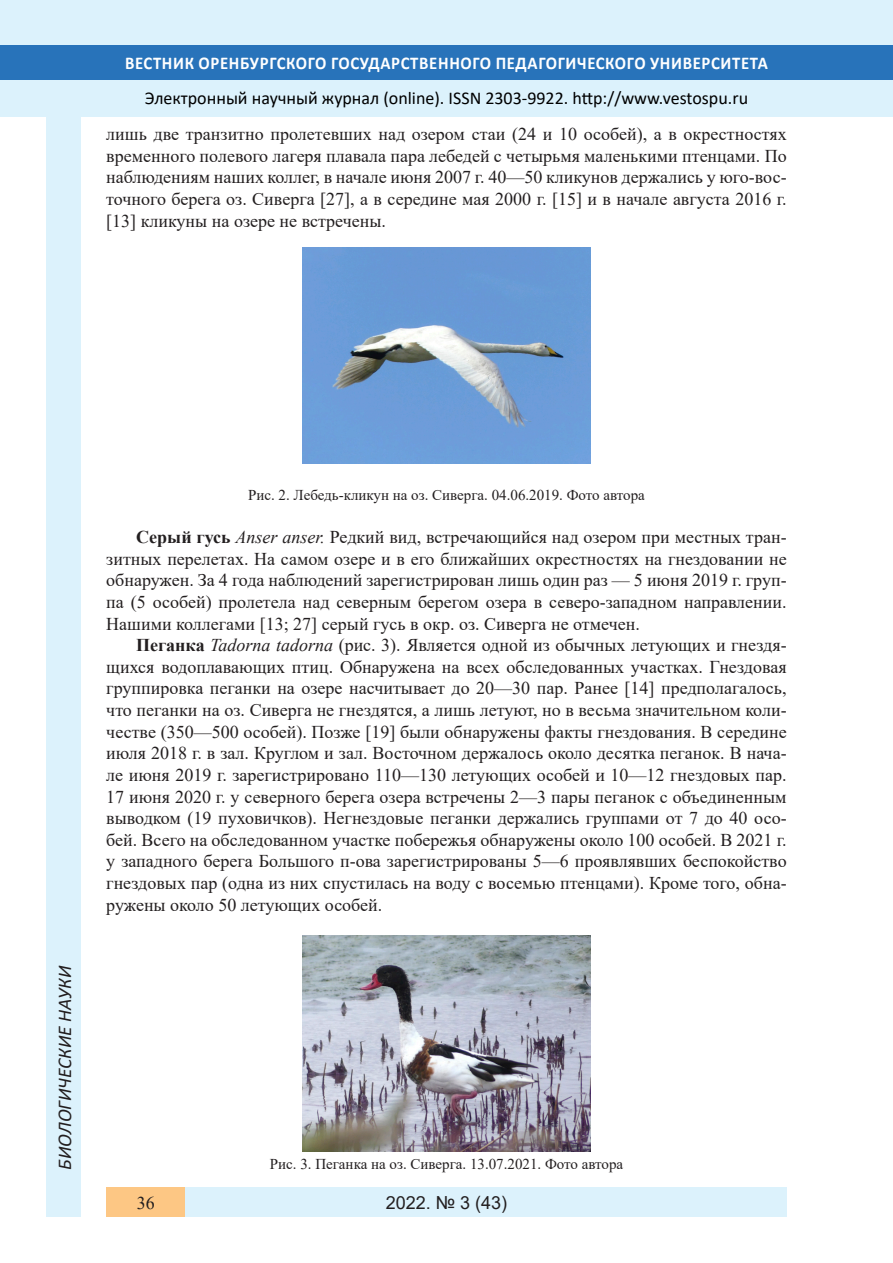
<style>
.page{position:relative;width:893px;height:1263px;background:#fff}
.page>*{position:absolute;margin:0;border:0;box-sizing:border-box;transform-origin:0 0}
.t1{font:italic 19.5px "Calibri";color:#231f20}
.Стиль2{font:18px/21.6px "Times New Roman";color:#231f20;text-align:justify}
.t2{font:18px "Calibri";color:#000}
.t3{font:700 18px "Calibri";letter-spacing:.04em;color:#fff;scale:.93 1}
.t4{font:18px "Arial";color:#231f20}
.таблица{font:15px "Times New Roman";color:#231f20}
.s1{font-weight:700}
.s2{font-style:italic}
</style>
<div class="page">
<div style="left:0;top:0;width:893px;height:116px;background:#dcf2fc"></div>
<div style="left:0;top:45px;width:893px;height:34px;background:#2873ba"></div>
<div style="left:106px;top:1188px;width:681px;height:29px;background:#dcf2fc"></div>
<div style="left:106px;top:1188px;width:79px;height:29px;background:#fdc784"></div>
<div style="left:47px;top:116px;width:34px;height:1101px;background:#dcf2fc"></div>
<img style="left:302px;top:248px;width:288px;height:216px">
<img style="left:302px;top:935px;width:288px;height:216px">
<p class="t3" style="left:125px;top:50px;width:693px">ВЕСТНИК ОРЕНБУРГСКОГО ГОСУДАРСТВЕННОГО ПЕДАГОГИЧЕСКОГО УНИВЕРСИТЕТА</p>
<p class="t2" style="left:145px;top:85px;width:605px">Электронный научный журнал (online). ISSN 2303-9922. http://www.vestospu.ru</p>
<p class="Стиль2" style="left:106px;top:123px;width:682px">лишь две транзитно пролетевших над озером стаи (24 и 10 особей), а в окрестностях временного полевого лагеря плавала пара лебедей с четырьмя маленькими птенцами. По наблюдениям наших коллег, в начале июня 2007 г. 40—50 кликунов держались у юго-вос&shy;точного берега оз. Сиверга [27], а в середине мая 2000 г. [15] и в начале августа 2016 г. [13] кликуны на озере не встречены.</p>
<p class="t1" style="left:51px;top:1170px;width:206px;rotate:-90deg">БИОЛОГИЧЕСКИЕ НАУКИ</p>
<p class="таблица" style="left:248px;top:484px;width:398px">Рис. 2. Лебедь-кликун на оз. Сиверга. 04.06.2019. Фото автора</p>
<p class="Стиль2" style="left:106px;top:526px;width:682px;text-indent:30px"><span class="s1">Серый гусь</span> <span class="s2">Anser anser.</span> Редкий вид, встречающийся над озером при местных тран&shy;зитных перелетах. На самом озере и в его ближайших окрестностях на гнездовании не обнаружен. За 4 года наблюдений зарегистрирован лишь один раз — 5 июня 2019 г. груп&shy;па (5 особей) пролетела над северным берегом озера в северо-западном направлении.<br>Нашими коллегами [13; 27] серый гусь в окр. оз. Сиверга не отмечен.</p>
<p class="Стиль2" style="left:106px;top:634px;width:682px;text-indent:30px"><span class="s1">Пеганка</span> <span class="s2">Tadorna tadorna</span> (рис. 3). Является одной из обычных летующих и гнездя&shy;щихся водоплавающих птиц. Обнаружена на всех обследованных участках. Гнездовая группировка пеганки на озере насчитывает до 20—30 пар. Ранее [14] предполагалось, что пеганки на оз. Сиверга не гнездятся, а лишь летуют, но в весьма значительном коли&shy;честве (350—500 особей). Позже [19] были обнаружены факты гнездования. В середине июля 2018 г. в зал. Круглом и зал. Восточном держалось около десятка пеганок. В нача&shy;ле июня 2019 г. зарегистрировано 110—130 летующих особей и 10—12 гнездовых пар.<br>17 июня 2020 г. у северного берега озера встречены 2—3 пары пеганок с объединенным выводком (19 пуховичков). Негнездовые пеганки держались группами от 7 до 40 осо&shy;бей. Всего на обследованном участке побережья обнаружены около 100 особей. В 2021 г. у западного берега Большого п-ова зарегистрированы 5—6 проявлявших беспокойство гнездовых пар (одна из них спустилась на воду с восемью птенцами). Кроме того, обна&shy;ружены около 50 летующих особей.</p>
<p class="таблица" style="left:270px;top:1154px;width:355px">Рис. 3. Пеганка на оз. Сиверга. 13.07.2021. Фото автора</p>
<p class="Стиль2" style="left:137px;top:1191px;width:19px">36</p>
<p class="t4" style="left:386px;top:1190px;width:123px">2022. № 3 (43)</p>
</div>
